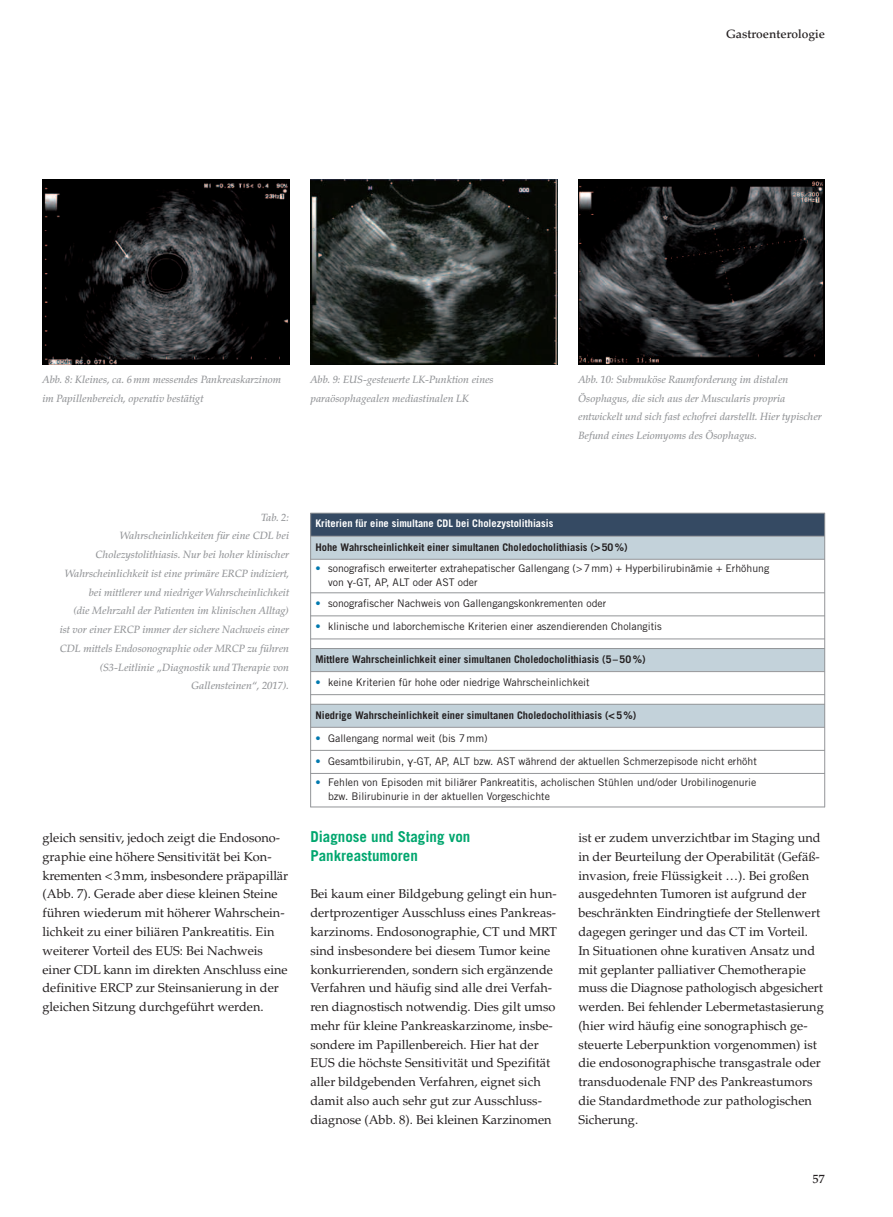
<style>
.page{position:relative;width:893px;height:1217px;background:#fff}
.page>*{position:absolute;margin:0;border:0;box-sizing:border-box;transform-origin:0 0}
.t1{font:700 15px/18.8px "Trade Gothic LT Pro";color:#00a66e}
.t2{font:12.75px/18.8px "Palatino LT Std";color:#231f20}
.t3{font:500 12px "Palatino LT Std";color:#231f20}
.t4{font:italic 500 10.5px/18.8px "Palatino LT Std";color:#939598}
.t5{font:10.5px/13.5px "Trade Gothic";color:#231f20}
.t6{font:700 10.5px "Trade Gothic";color:#231f20}
.t7{font:700 10.5px "Trade Gothic";color:#fff}
.s1{color:#0079af}
.s2{font-family:"Lucida Grande"}
</style>
<div class="page">
<img style="left:578px;top:179px;width:247px;height:186px">
<img style="left:43px;top:179px;width:246px;height:186px">
<img style="left:310px;top:179px;width:247px;height:186px">
<div style="left:310px;top:513px;width:515px;height:23px;background:#354a63"></div>
<div style="left:310px;top:536px;width:515px;height:23px;background:#c3d2da"></div>
<div style="left:310px;top:648px;width:515px;height:23px;background:#c3d2da"></div>
<div style="left:310px;top:704px;width:515px;height:23px;background:#c3d2da"></div>
<hr style="left:310px;top:513px;width:1px;height:294px;background:#939598">
<hr style="left:824px;top:513px;width:1px;height:294px;background:#939598">
<hr style="left:310px;top:513px;width:515px;height:1px;background:#939598">
<hr style="left:310px;top:536px;width:515px;height:1px;background:#939598">
<hr style="left:310px;top:559px;width:515px;height:1px;background:#939598">
<hr style="left:310px;top:592px;width:515px;height:1px;background:#939598">
<hr style="left:310px;top:615px;width:515px;height:1px;background:#939598">
<hr style="left:310px;top:638px;width:515px;height:1px;background:#939598">
<hr style="left:310px;top:648px;width:515px;height:1px;background:#939598">
<hr style="left:310px;top:671px;width:515px;height:1px;background:#939598">
<hr style="left:310px;top:694px;width:515px;height:1px;background:#939598">
<hr style="left:310px;top:703px;width:515px;height:1px;background:#939598">
<hr style="left:310px;top:727px;width:515px;height:1px;background:#939598">
<hr style="left:310px;top:750px;width:515px;height:1px;background:#939598">
<hr style="left:310px;top:773px;width:515px;height:1px;background:#939598">
<hr style="left:310px;top:806px;width:515px;height:1px;background:#939598">
<p class="t3" style="left:726px;top:29px;width:100px">Gastroenterologie</p>
<p class="t4" style="left:43px;top:371px;width:240px">Abb. 8: Kleines, ca. 6mm messendes Pankreaskarzinom im Papillenbereich, operativ bestätigt</p>
<p class="t4" style="left:310px;top:371px;width:185px">Abb. 9: EUS-gesteuerte LK-Punktion eines paraösophagealen mediastinalen LK</p>
<p class="t4" style="left:578px;top:371px;width:245px">Abb. 10: Submuköse Raumforderung im distalen Ösophagus, die sich aus der Muscularis propria entwickelt und sich fast echofrei darstellt. Hier typischer Befund eines Leiomyoms des Ösophagus.</p>
<p class="t4" style="left:60px;top:508px;width:231px;text-align:right">Tab. 2:<br>Wahrscheinlichkeiten für eine CDL bei Cholezystolithiasis. Nur bei hoher klinischer Wahrscheinlichkeit ist eine primäre ERCP indiziert, bei mittlerer und niedriger Wahrscheinlichkeit<br>(die Mehrzahl der Patienten im klinischen Alltag)<br>ist vor einer ERCP immer der sichere Nachweis einer CDL mittels Endosonographie oder MRCP zu führen (S3-Leitlinie „Diagnostik und Therapie von Gallensteinen“, 2017).</p>
<p class="t7" style="left:315px;top:519px;width:240px">Kriterien für eine simultane CDL bei Cholezystolithiasis</p>
<p class="t6" style="left:315px;top:543px;width:314px">Hohe Wahrscheinlichkeit einer simultanen Choledocholithiasis (&gt;50%)</p>
<p class="t5" style="left:328px;top:562px;width:443px;text-indent:-13px"><span class="s1">•</span> sonografisch erweiterter extrahepatischer Gallengang (&gt;7mm) + Hyperbilirubinämie + Erhöhung von <span class="s2">γ</span>-GT, AP, ALT oder AST oder</p>
<p class="t5" style="left:315px;top:597px;width:292px"><span class="s1">•</span> sonografischer Nachweis von Gallengangskonkrementen oder</p>
<p class="t5" style="left:315px;top:620px;width:348px"><span class="s1">•</span> klinische und laborchemische Kriterien einer aszendierenden Cholangitis</p>
<p class="t6" style="left:315px;top:655px;width:332px">Mittlere Wahrscheinlichkeit einer simultanen Choledocholithiasis (5–50%)</p>
<p class="t5" style="left:315px;top:676px;width:276px"><span class="s1">•</span> keine Kriterien für hohe oder niedrige Wahrscheinlichkeit</p>
<p class="t6" style="left:315px;top:710px;width:323px">Niedrige Wahrscheinlichkeit einer simultanen Choledocholithiasis (&lt;5%)</p>
<p class="t5" style="left:315px;top:732px;width:174px"><span class="s1">•</span> Gallengang normal weit (bis 7mm)</p>
<p class="t5" style="left:315px;top:755px;width:443px"><span class="s1">•</span> Gesamtbilirubin, <span class="s2">γ</span>-GT, AP, ALT bzw. AST während der aktuellen Schmerzepisode nicht erhöht</p>
<p class="t5" style="left:328px;top:776px;width:430px;text-indent:-13px"><span class="s1">•</span> Fehlen von Episoden mit biliärer Pankreatitis, acholischen Stühlen und/oder Urobilinogenurie bzw. Bilirubinurie in der aktuellen Vorgeschichte</p>
<p class="t2" style="left:43px;top:829px;width:247px">gleich sensitiv, jedoch zeigt die Endosono&shy;graphie eine höhere Sensitivität bei Kon&shy;krementen &lt;3mm, insbesondere präpapillär (Abb. 7). Gerade aber diese kleinen Steine führen wiederum mit höherer Wahrschein&shy;lichkeit zu einer biliären Pankreatitis. Ein weiterer Vorteil des EUS: Bei Nachweis einer CDL kann im direkten Anschluss eine definitive ERCP zur Steinsanierung in der gleichen Sitzung durchgeführt werden.</p>
<p class="t1" style="left:310px;top:828px;width:162px">Diagnose und Staging von<br>Pankreastumoren</p>
<p class="t2" style="left:310px;top:886px;width:248px">Bei kaum einer Bildgebung gelingt ein hun&shy;dertprozentiger Ausschluss eines Pankreas&shy;karzinoms. Endosonographie, CT und MRT sind insbesondere bei diesem Tumor keine konkurrierenden, sondern sich ergänzende Verfahren und häufig sind alle drei Verfah&shy;ren diagnostisch notwendig. Dies gilt umso mehr für kleine Pankreaskarzinome, insbe&shy;sondere im Papillenbereich. Hier hat der EUS die höchste Sensitivität und Spezifität aller bildgebenden Verfahren, eignet sich damit also auch sehr gut zur Ausschluss&shy;diagnose (Abb. 8). Bei kleinen Karzinomen</p>
<p class="t2" style="left:578px;top:829px;width:247px">ist er zudem unverzichtbar im Staging und in der Beurteilung der Operabilität (Gefäß&shy;invasion, freie Flüssigkeit …). Bei großen ausgedehnten Tumoren ist aufgrund der beschränkten Eindringtiefe der Stellenwert dagegen geringer und das CT im Vorteil.<br>In Situationen ohne kurativen Ansatz und mit geplanter palliativer Chemotherapie muss die Diagnose pathologisch abgesichert werden. Bei fehlender Lebermetastasierung (hier wird häufig eine sonographisch ge&shy;steuerte Leberpunktion vorgenommen) ist die endosonographische transgastrale oder transduodenale FNP des Pankreastumors die Standardmethode zur pathologischen Sicherung.</p>
<p class="t3" style="left:813px;top:1173px;width:13px">57</p>
</div>
